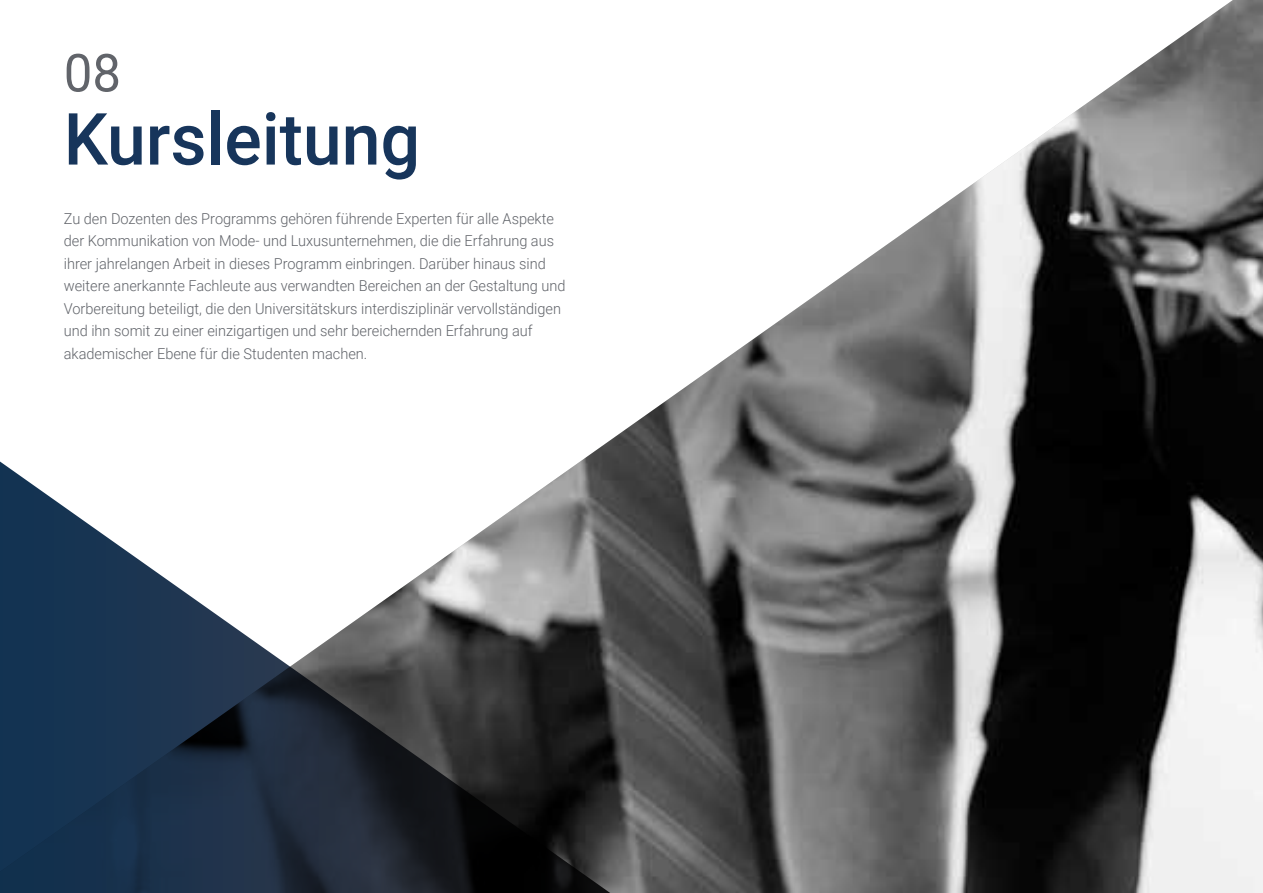
<style>
.page{position:relative;width:1263px;height:893px;background:#fff}
.page>*{position:absolute;margin:0;border:0;box-sizing:border-box;transform-origin:0 0}
.t1{font:500 72px "Roboto";color:#17355b}
.t2{font:52.5px "Roboto";color:#61646a}
.t3{font:300 15px/22.5px "Roboto";color:#61646a}
</style>
<div class="page">
<img style="left:602px;top:0;width:661px;height:893px">
<svg style="left:0;top:446px;width:640px;height:447px"></svg>
<h2 class="t2" style="left:64px;top:36px;width:59px">08</h2>
<h1 class="t1" style="left:64px;top:89px;width:358px">Kursleitung</h1>
<p class="t3" style="left:64px;top:207px;width:503px">Zu den Dozenten des Programms gehören führende Experten für alle Aspekte der Kommunikation von Mode- und Luxusunternehmen, die die Erfahrung aus ihrer jahrelangen Arbeit in dieses Programm einbringen. Darüber hinaus sind weitere anerkannte Fachleute aus verwandten Bereichen an der Gestaltung und Vorbereitung beteiligt, die den Universitätskurs interdisziplinär vervollständigen und ihn somit zu einer einzigartigen und sehr bereichernden Erfahrung auf akademischer Ebene für die Studenten machen.</p>
</div>
